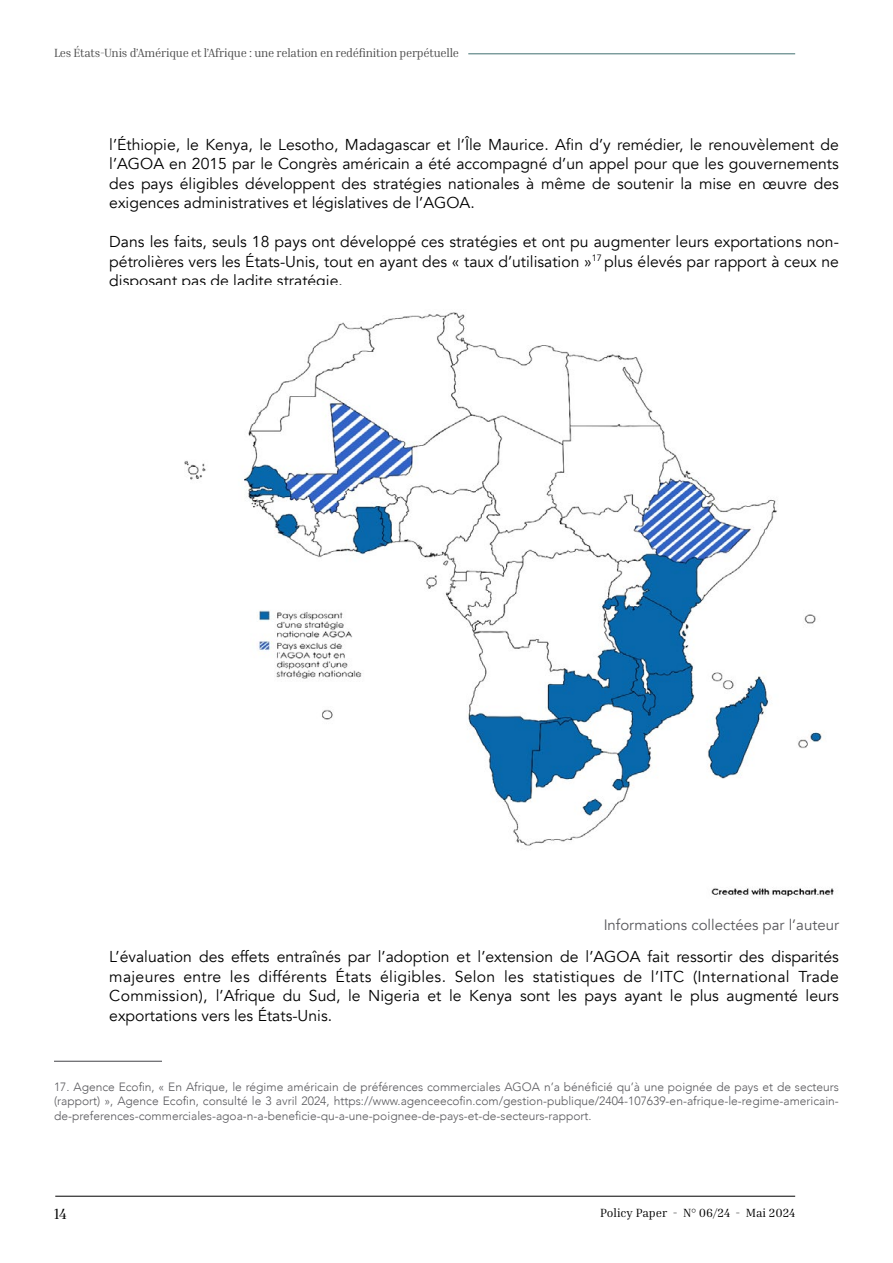
<style>
.page{position:relative;width:893px;height:1263px;background:#fff}
.page>*{position:absolute;margin:0;border:0;box-sizing:border-box;transform-origin:0 0}
.t1{font:15.75px/19.5px "Avenir";color:#000;text-align:justify}
.t2{font:15px "Avenir";color:#58585c}
.t3{font:15px "Inria Serif";color:#000}
.t4{font:300 12px/14.4px "Avenir";color:#58585c;text-align:justify}
.t5{font:12px "Inria Serif";letter-spacing:-.02em;color:#4a4a4a}
.t6{font:12px "Inria Serif";color:#000}
</style>
<div class="page">
<hr style="left:55px;top:1196px;width:740px;height:1px;background:#000">
<hr style="left:468px;top:54px;width:327px;height:1px;background:#417071">
<hr style="left:54px;top:1061px;width:108px;height:1px;background:#58585c">
<img style="left:184px;top:312px;width:650px;height:585px">
<p class="t5" style="left:54px;top:45px;width:407px">Les États-Unis d’Amérique et l’Afrique : une relation en redéfinition perpétuelle</p>
<p class="t1" style="left:109px;top:135px;width:731px">l’Éthiopie, le Kenya, le Lesotho, Madagascar et l’Île Maurice. Afin d’y remédier, le renouvèlement de l’AGOA en 2015 par le Congrès américain a été accompagné d’un appel pour que les gouvernements des pays éligibles développent des stratégies nationales à même de soutenir la mise en œuvre des exigences administratives et législatives de l’AGOA.</p>
<p class="t1" style="left:109px;top:232px;width:731px">Dans les faits, seuls 18 pays ont développé ces stratégies et ont pu augmenter leurs exportations non&shy;pétrolières vers les États-Unis, tout en ayant des « taux d’utilisation »<sup>17</sup> plus élevés par rapport à ceux ne disposant pas de ladite stratégie.</p>
<p class="t2" style="left:604px;top:916px;width:237px">Informations collectées par l’auteur</p>
<p class="t1" style="left:109px;top:947px;width:731px">L’évaluation des effets entraînés par l’adoption et l’extension de l’AGOA fait ressortir des disparités majeures entre les différents États éligibles. Selon les statistiques de l’ITC (International Trade Commission), l’Afrique du Sud, le Nigeria et le Kenya sont les pays ayant le plus augmenté leurs exportations vers les États-Unis.</p>
<p class="t4" style="left:54px;top:1080px;width:786px">17. Agence Ecofin, « En Afrique, le régime américain de préférences commerciales AGOA n’a bénéficié qu’à une poignée de pays et de secteurs (rapport) », Agence Ecofin, consulté le 3 avril 2024, https://www.agenceecofin.com/gestion-publique/2404-107639-en-afrique-le-regime-americain&shy;de-preferences-commerciales-agoa-n-a-beneficie-qu-a-une-poignee-de-pays-et-de-secteurs-rapport.</p>
<p class="t3" style="left:54px;top:1204px;width:14px">14</p>
<p class="t6" style="left:600px;top:1205px;width:197px">Policy Paper - N° 06/24 - Mai 2024</p>
</div>
